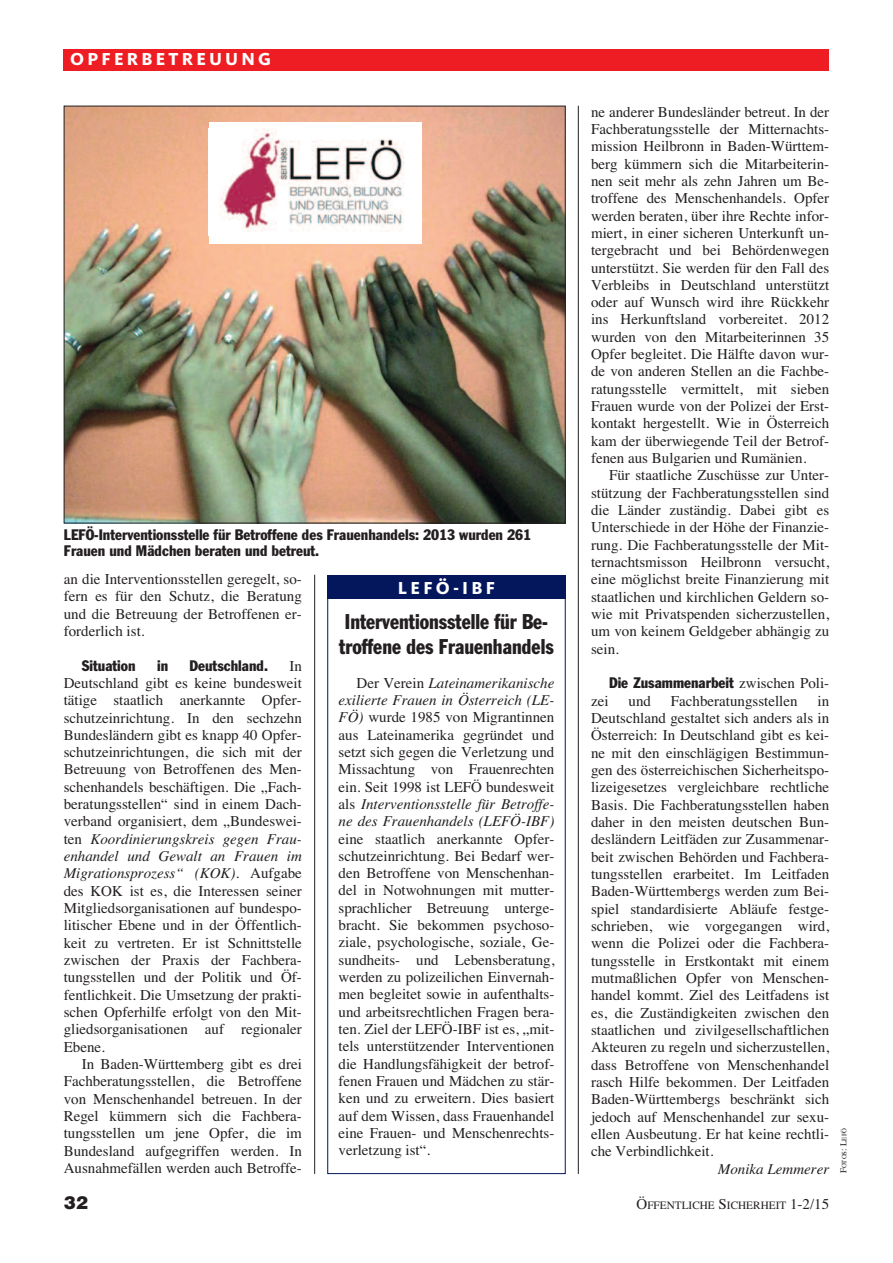
<style>
.page{position:relative;width:893px;height:1263px;background:#fff}
.page>*{position:absolute;margin:0;border:0;box-sizing:border-box;transform-origin:0 0}
.t1{font:condensed 21px/25.2px "Franklin Gothic";color:#231f20;scale:.93 1}
.t2{font:800 18px "Kievit";letter-spacing:.175em;color:#fff}
.t3{font:900 18px "Helvetica";color:#231f20}
.t4{font:15px/17.4px "Times";color:#231f20;text-align:justify}
.t5{font:condensed 15px/15.8px "Franklin Gothic";color:#231f20}
.t6{font:italic 15px "Times";color:#231f20}
.t7{font:11.25px "Times";color:#231f20}
.t8{font:6.75px "Times";color:#231f20}
.s1{font-style:italic}
.s2{font-family:"Times";font-stretch:normal}
.s3{font-size:15px}
.s4{font-size:9px}
</style>
<div class="page">
<hr style="left:314px;top:575px;width:1px;height:599px;background:#231f20">
<div style="left:64px;top:49px;width:765px;height:21px;background:#ee1d23"></div>
<hr style="left:578px;top:106px;width:1px;height:1068px;background:#231f20">
<div style="left:327px;top:598px;width:239px;height:576px;border:1px solid #04175c"></div>
<div style="left:327px;top:575px;width:239px;height:24px;background:#04175c"></div>
<img style="left:66px;top:108px;width:498px;height:413px">
<div style="left:209px;top:122px;width:212px;height:122px;background:#fff"></div>
<img style="left:220px;top:128px;width:185px;height:104px">
<p class="t2" style="left:70px;top:53px;width:202px">OPFERBETREUUNG</p>
<p class="t5" style="left:64px;top:528px;width:469px">LEFÖ-Interventionsstelle für Betroffene des Frauenhandels: 2013 wurden 261<br>Frauen und Mädchen beraten und betreut.</p>
<p class="t4" style="left:64px;top:570px;width:240px">an die Interventionsstellen geregelt, so&shy;fern es für den Schutz, die Beratung und die Betreuung der Betroffenen er&shy;forderlich ist.</p>
<p class="t5" style="left:82px;top:658px;width:55px">Situation</p>
<p class="t5" style="left:157px;top:658px;width:13px">in</p>
<p class="t5" style="left:190px;top:658px;width:80px">Deutschland.</p>
<p class="t4" style="left:64px;top:657px;width:240px;text-indent:226px">In Deutschland gibt es keine bundesweit tätige staatlich anerkannte Opfer&shy;schutzeinrichtung. In den sechzehn Bundesländern gibt es knapp 40 Opfer&shy;schutzeinrichtungen, die sich mit der Betreuung von Betroffenen des Men&shy;schenhandels beschäftigen. Die „Fach&shy;beratungsstellen“ sind in einem Dach&shy;verband organisiert, dem „Bundeswei&shy;ten <span class="s1">Koordinierungskreis gegen Frau&shy;enhandel und Gewalt an Frauen im Migrationsprozess“ (KOK).</span> Aufgabe des KOK ist es, die Interessen seiner Mitgliedsorganisationen auf bundespo&shy;litischer Ebene und in der Öffentlich&shy;keit zu vertreten. Er ist Schnittstelle zwischen der Praxis der Fachbera&shy;tungsstellen und der Politik und Öf&shy;fentlichkeit. Die Umsetzung der prakti&shy;schen Opferhilfe erfolgt von den Mit&shy;gliedsorganisationen auf regionaler Ebene.</p>
<p class="t4" style="left:64px;top:1055px;width:240px;text-indent:18px">In Baden-Württemberg gibt es drei Fachberatungsstellen, die Betroffene von Menschenhandel betreuen. In der Regel kümmern sich die Fachbera&shy;tungsstellen um jene Opfer, die im Bundesland aufgegriffen werden. In Ausnahmefällen werden auch Betroffe-</p>
<p class="t2" style="left:398px;top:581px;width:99px">LEFÖ-IBF</p>
<h1 class="t1" style="left:339px;top:610px;width:232px">Interventionsstelle für Be&shy;troffene des Frauenhandels</h1>
<p class="t4" style="left:339px;top:674px;width:217px;text-indent:18px">Der Verein <span class="s1">Lateinamerikanische exilierte Frauen in Österreich (LE-FÖ)</span> wurde 1985 von Migrantinnen aus Lateinamerika gegründet und setzt sich gegen die Verletzung und Missachtung von Frauenrechten ein. Seit 1998 ist LEFÖ bundesweit als <span class="s1">Interventionsstelle für Betroffe&shy;ne des Frauenhandels (LEFÖ-IBF)</span></p>
<p class="t4" style="left:338px;top:830px;width:217px">eine staatlich anerkannte Opfer&shy;schutzeinrichtung. Bei Bedarf wer&shy;den Betroffene von Menschenhan&shy;del in Notwohnungen mit mutter&shy;sprachlicher Betreuung unterge&shy;bracht. Sie bekommen psychoso&shy;ziale, psychologische, soziale, Ge&shy;sundheits- und Lebensberatung, werden zu polizeilichen Einvernah&shy;men begleitet sowie in aufenthalts&shy;und arbeitsrechtlichen Fragen bera&shy;ten. Ziel der LEFÖ-IBF ist es, „mit&shy;tels unterstützender Interventionen die Handlungsfähigkeit der betrof&shy;fenen Frauen und Mädchen zu stär&shy;ken und zu erweitern. Dies basiert auf dem Wissen, dass Frauenhandel eine Frauen- und Menschenrechts&shy;verletzung ist“.</p>
<p class="t4" style="left:591px;top:103px;width:240px">ne anderer Bundesländer betreut. In der Fachberatungsstelle der Mitternachts&shy;mission Heilbronn in Baden-Württem&shy;berg kümmern sich die Mitarbeiterin&shy;nen seit mehr als zehn Jahren um Be&shy;troffene des Menschenhandels. Opfer werden beraten, über ihre Rechte infor&shy;miert, in einer sicheren Unterkunft un&shy;tergebracht und bei Behördenwegen unterstützt. Sie werden für den Fall des Verbleibs in Deutschland unterstützt oder auf Wunsch wird ihre Rückkehr ins Herkunftsland vorbereitet. 2012 wurden von den Mitarbeiterinnen 35<br>Opfer begleitet. Die Hälfte davon wur&shy;de von anderen Stellen an die Fachbe&shy;ratungsstelle vermittelt, mit sieben Frauen wurde von der Polizei der Erst&shy;kontakt hergestellt. Wie in Österreich kam der überwiegende Teil der Betrof&shy;fenen aus Bulgarien und Rumänien.</p>
<p class="t4" style="left:591px;top:467px;width:240px;text-indent:18px">Für staatliche Zuschüsse zur Unter&shy;stützung der Fachberatungsstellen sind die Länder zuständig. Dabei gibt es Unterschiede in der Höhe der Finanzie&shy;rung. Die Fachberatungsstelle der Mit&shy;ternachtsmisson Heilbronn versucht, eine möglichst breite Finanzierung mit staatlichen und kirchlichen Geldern so&shy;wie mit Privatspenden sicherzustellen, um von keinem Geldgeber abhängig zu sein.</p>
<p class="t5" style="left:609px;top:676px;width:222px">Die Zusammenarbeit <span class="s2">zwischen Poli-</span></p>
<p class="t4" style="left:591px;top:692px;width:19px">zei</p>
<p class="t4" style="left:628px;top:692px;width:24px">und</p>
<p class="t4" style="left:671px;top:692px;width:128px">Fachberatungsstellen</p>
<p class="t4" style="left:591px;top:692px;width:240px;text-indent:226px">in Deutschland gestaltet sich anders als in Österreich: In Deutschland gibt es kei&shy;ne mit den einschlägigen Bestimmun&shy;gen des österreichischen Sicherheitspo&shy;lizeigesetzes vergleichbare rechtliche Basis. Die Fachberatungsstellen haben daher in den meisten deutschen Bun&shy;desländern Leitfäden zur Zusammenar&shy;beit zwischen Behörden und Fachbera&shy;tungsstellen erarbeitet. Im Leitfaden Baden-Württembergs werden zum Bei&shy;spiel standardisierte Abläufe festge&shy;schrieben, wie vorgegangen wird, wenn die Polizei oder die Fachbera&shy;tungsstelle in Erstkontakt mit einem mutmaßlichen Opfer von Menschen&shy;handel kommt. Ziel des Leitfadens ist es, die Zuständigkeiten zwischen den staatlichen und zivilgesellschaftlichen Akteuren zu regeln und sicherzustellen, dass Betroffene von Menschenhandel rasch Hilfe bekommen. Der Leitfaden Baden-Württembergs beschränkt sich jedoch auf Menschenhandel zur sexu&shy;ellen Ausbeutung. Er hat keine rechtli&shy;che Verbindlichkeit.</p>
<p class="t6" style="left:718px;top:1159px;width:113px">Monika Lemmerer</p>
<p class="t3" style="left:64px;top:1192px;width:26px">32</p>
<p class="t7" style="left:636px;top:1198px;width:194px"><span class="s3">Ö</span>FFENTLICHE <span class="s3">S</span>ICHERHEIT <span class="s3">1-2/15</span></p>
<p class="t8" style="left:840px;top:1173px;width:47px;rotate:-90deg"><span class="s4">F</span>OTOS<span class="s4">: L</span>EFÖ</p>
</div>
